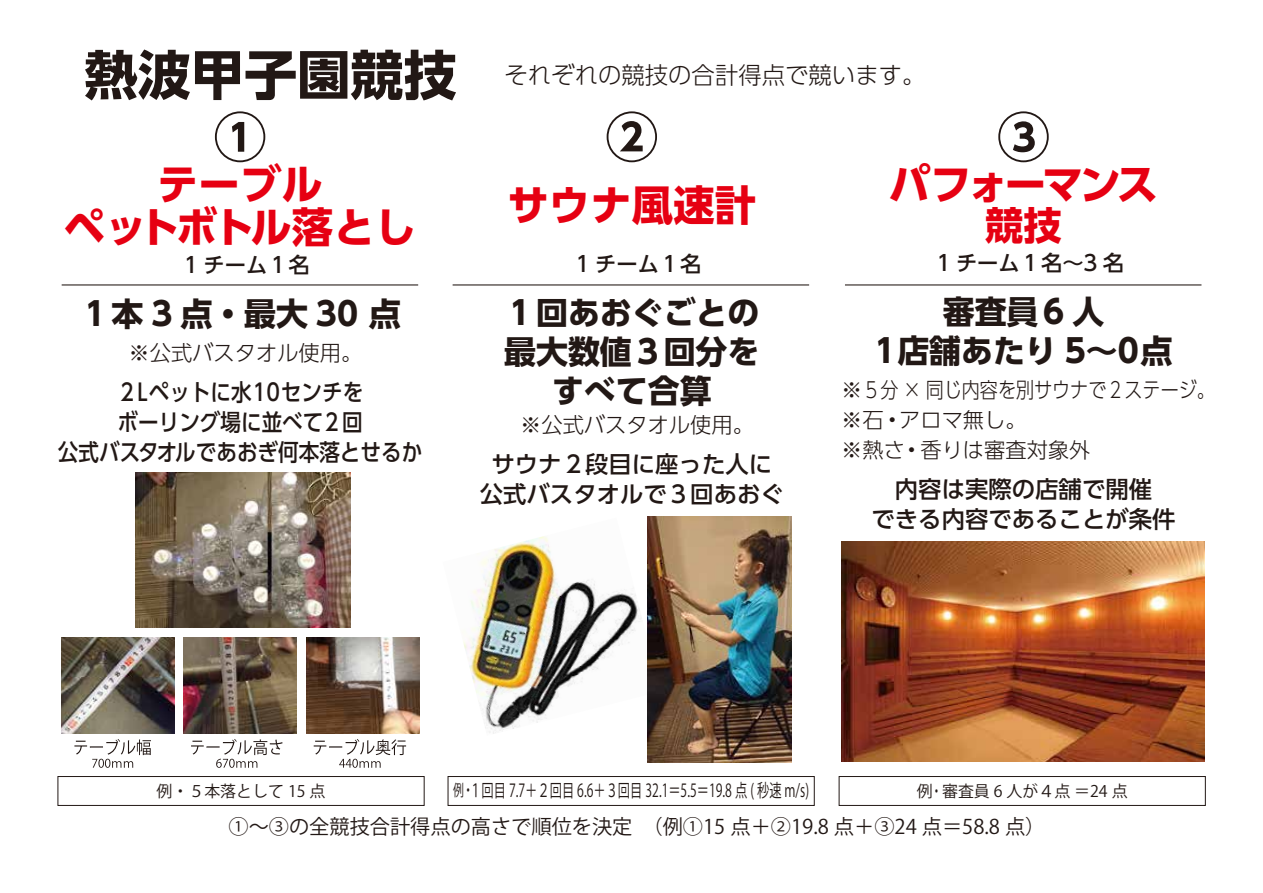
<style>
.page{position:relative;width:1263px;height:893px;background:#fff}
.page>*{position:absolute;margin:0;border:0;box-sizing:border-box;transform-origin:0 0}
.t1{font:700 53.7px "UD Shin Go Pro";color:#221815}
.t2{font:700 53.1px "UD Shin Go Pro";color:#221815}
.t3{font:700 41.85px/42.5px "UD Shin Go Pro";color:#e60012;text-align:center}
.t4{font:700 41.85px "UD Shin Go Pro";letter-spacing:-.1em;color:#e60012}
.t5{font:700 38.7px "UD Shin Go Pro";color:#e60012}
.t6{font:700 32.25px/39.3px "UD Shin Go Pro";color:#221815;text-align:center}
.t7{font:300 23.55px "UD Shin Go Pro";color:#221815}
.t8{font:500 23.4px/29.7px "UD Shin Go Pro";color:#221815;text-align:center}
.t9{font:500 23.4px/29.7px "UD Shin Go Pro";color:#221815;text-align:center;scale:.88 1}
.t10{font:300 21.45px "UD Shin Go Pro";color:#221815}
.t11{font:500 21.45px "UD Shin Go Pro";color:#221815}
.t12{font:300 21.3px/29.7px "UD Shin Go Pro";color:#221815}
.t13{font:20.25px "Koz Go Pro";color:#221815}
.t14{font:18px "Koz Go Pro";color:#221815;scale:.68 1}
.t15{font:15.9px "Koz Go Pro";color:#221815}
.s1{font-size:21.45px}
.s2{font-size:15.9px}
</style>
<div class="page">
<img style="left:463px;top:536px;width:178px;height:198px">
<img style="left:647px;top:517px;width:145px;height:245px">
<hr style="left:62px;top:284px;width:356px;height:1px;background:#221815">
<hr style="left:453px;top:284px;width:356px;height:1px;background:#221815">
<hr style="left:845px;top:284px;width:356px;height:1px;background:#221815">
<img style="left:841px;top:542px;width:363px;height:219px">
<img style="left:136px;top:472px;width:215px;height:156px">
<img style="left:61px;top:637px;width:113px;height:96px">
<img style="left:184px;top:637px;width:113px;height:96px">
<img style="left:307px;top:637px;width:112px;height:96px">
<svg style="left:74px;top:739px;width:77px;height:29px"></svg>
<svg style="left:191px;top:739px;width:91px;height:29px"></svg>
<svg style="left:314px;top:739px;width:92px;height:29px"></svg>
<div style="left:58px;top:776px;width:366px;height:30px;border:1px solid #221815"></div>
<div style="left:448px;top:776px;width:366px;height:30px;border:1px solid #221815"></div>
<div style="left:839px;top:776px;width:366px;height:30px;border:1px solid #221815"></div>
<h2 class="t2" style="left:85px;top:32px;width:374px">熱波甲子園競技</h2>
<h1 class="t1" style="left:214px;top:93px;width:55px">①</h1>
<h3 class="t3" style="left:64px;top:162px;width:354px">テーブル<br>ペットボトル落とし</h3>
<p class="t11" style="left:184px;top:248px;width:127px">1 チーム１名</p>
<h3 class="t6" style="left:80px;top:293px;width:322px">１本 3 点・最大 30 点</h3>
<p class="t10" style="left:128px;top:335px;width:235px">※公式バスタオル使用。</p>
<p class="t9" style="left:58px;top:377px;width:415px">２Lペットに水10センチを<br>ボーリング場に並べて２回<br>公式バスタオルであおぎ何本落とせるか</p>
<p class="t7" style="left:504px;top:56px;width:422px">それぞれの競技の合計得点で競います。</p>
<h1 class="t1" style="left:605px;top:93px;width:55px">②</h1>
<h3 class="t3" style="left:507px;top:183px;width:250px">サウナ風速計</h3>
<p class="t11" style="left:576px;top:247px;width:127px">1 チーム１名</p>
<h3 class="t6" style="left:504px;top:292px;width:257px">１回あおぐごとの最大数値３回分をすべて合算</h3>
<p class="t10" style="left:520px;top:408px;width:235px">※公式バスタオル使用。</p>
<p class="t8" style="left:480px;top:449px;width:306px">サウナ２段目に座った人に公式バスタオルで３回あおぐ</p>
<h1 class="t1" style="left:997px;top:93px;width:55px">③</h1>
<h3 class="t4" style="left:889px;top:150px;width:271px">パフォーマンス</h3>
<h3 class="t5" style="left:985px;top:194px;width:78px">競技</h3>
<p class="t11" style="left:937px;top:245px;width:189px">1 チーム１名～3 名</p>
<h3 class="t6" style="left:875px;top:291px;width:299px">審査員6 人<br>1店舗あたり 5～0点</h3>
<p class="t10" style="left:841px;top:373px;width:375px">※５分 × 同じ内容を別サウナで２ステージ。</p>
<p class="t12" style="left:841px;top:404px;width:251px"><span class="s1">※</span>石 •アロマ無し。<br><span class="s1">※</span>熱さ• 香りは審査対象外</p>
<p class="t8" style="left:871px;top:473px;width:306px">内容は実際の店舗で開催<br>できる内容であることが条件</p>
<p class="t15" style="left:156px;top:781px;width:171px">例・５本落として 15 点</p>
<p class="t14" style="left:453px;top:779px;width:525px"><span class="s2">例・</span>１回目 7.7＋２回目 6.6＋３回目 32.1＝5.5＝19.8 点 ( 秒速 m/s)</p>
<p class="t15" style="left:917px;top:781px;width:212px">例・審査員 6 人が４点 ＝24 点</p>
<p class="t13" style="left:228px;top:814px;width:818px">①～③の全競技合計得点の高さで順位を決定　（例①15 点＋②19.8 点＋③24 点＝58.8 点）</p>
</div>
